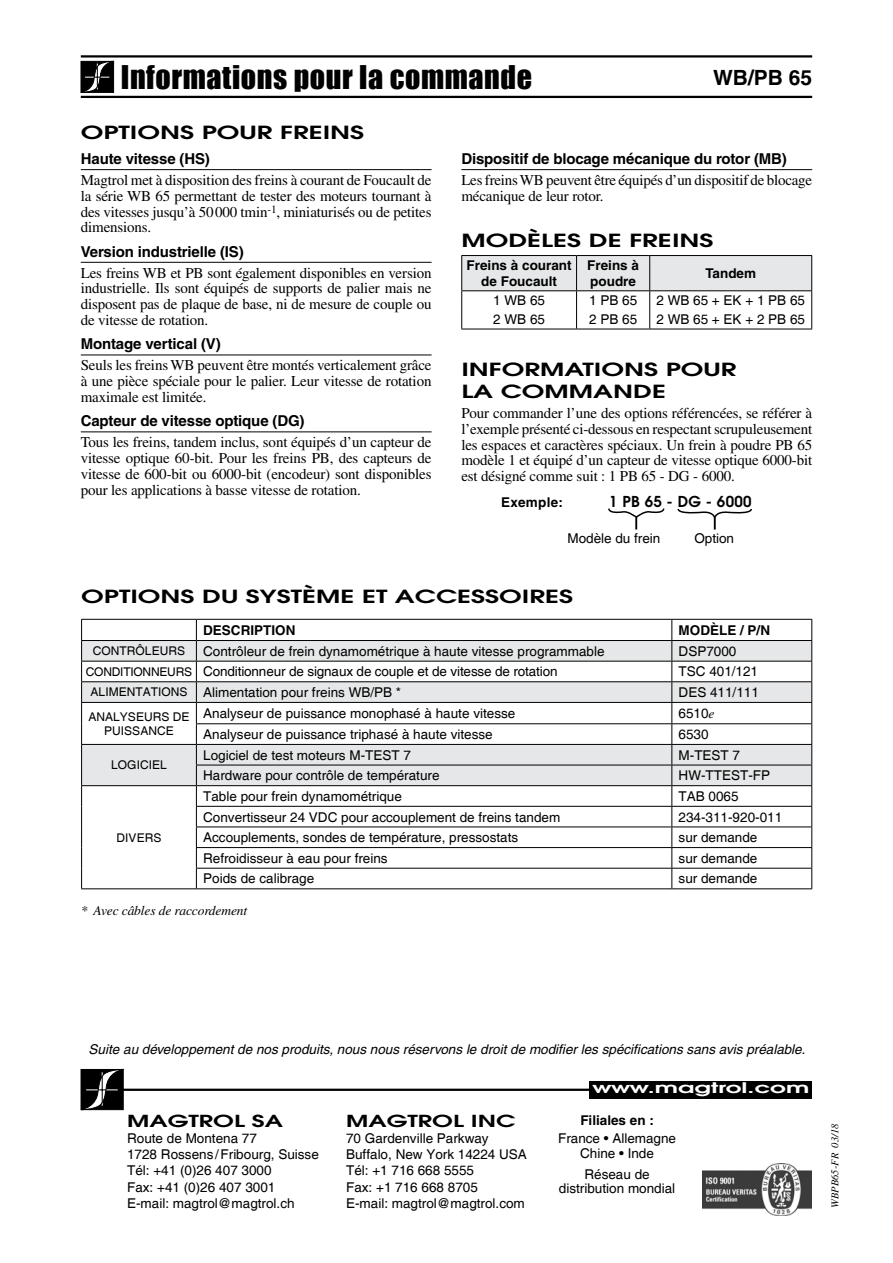
<style>
.page{position:relative;width:893px;height:1263px;background:#fff}
.page>*{position:absolute;margin:0;border:0;box-sizing:border-box;transform-origin:0 0}
.t1{font:30px "Impact";letter-spacing:.02em;color:#000}
.t2{font:700 21px "Helvetica";color:#000}
.t3{font:600 18px/21.6px "Avant Garde";color:#000;scale:1.5 1}
.t4{font:600 16.5px "Avant Garde";color:#000;scale:1.5 1}
.t5{font:15px/15.8px "Times";letter-spacing:-.01em;color:#000;text-align:justify}
.t6{font:700 15px "Helvetica";letter-spacing:-.01em;color:#000}
.t7{font:600 15px "Avant Garde";letter-spacing:.02em;color:#000}
.t8{font:600 14.55px "Avant Garde";color:#fff;scale:1.7 1}
.t9{font:13.5px/16.2px "Helvetica";color:#000}
.t10{font:italic 13.5px "Helvetica";color:#000}
.t11{font:700 13.5px/16.2px "Helvetica";color:#000;text-align:center}
.t12{font:italic 13.5px "Times";letter-spacing:-.01em;color:#000}
.t13{font:700 13.5px "Helvetica";letter-spacing:.02em;color:#000}
.t14{font:12px "Helvetica";color:#000}
.t15{font:12px "Helvetica";letter-spacing:-.02em;color:#000}
.t16{font:italic 10.5px "Times";color:#000}
.s1{font-family:"Times";font-style:italic}
</style>
<div class="page">
<hr style="left:81px;top:55px;width:731px;height:3px;background:#000">
<hr style="left:81px;top:96px;width:731px;height:2px;background:#000">
<svg style="left:81px;top:61px;width:33px;height:32px"></svg>
<svg style="left:81px;top:1069px;width:42px;height:41px;background:#262626"></svg>
<hr style="left:121px;top:1089px;width:502px;height:2px;background:#000">
<div style="left:589px;top:1081px;width:223px;height:17px;background:#000"></div>
<img style="left:702px;top:1163px;width:110px;height:52px">
<hr style="left:81px;top:169px;width:351px;height:1px;background:#000">
<hr style="left:81px;top:262px;width:351px;height:1px;background:#000">
<hr style="left:81px;top:355px;width:351px;height:1px;background:#000">
<hr style="left:81px;top:431px;width:351px;height:1px;background:#000">
<hr style="left:81px;top:619px;width:115px;height:1px;background:#000">
<hr style="left:196px;top:619px;width:476px;height:1px;background:#000">
<hr style="left:672px;top:619px;width:140px;height:1px;background:#000">
<svg style="left:81px;top:620px;width:731px;height:268px"></svg>
<hr style="left:81px;top:888px;width:115px;height:1px;background:#000">
<hr style="left:196px;top:888px;width:476px;height:1px;background:#000">
<hr style="left:672px;top:888px;width:140px;height:1px;background:#000">
<hr style="left:461px;top:255px;width:116px;height:1px;background:#000">
<hr style="left:577px;top:255px;width:73px;height:1px;background:#000">
<hr style="left:650px;top:255px;width:162px;height:1px;background:#000">
<svg style="left:461px;top:256px;width:351px;height:73px"></svg>
<hr style="left:461px;top:329px;width:116px;height:1px;background:#000">
<hr style="left:577px;top:329px;width:73px;height:1px;background:#000">
<hr style="left:650px;top:329px;width:162px;height:1px;background:#000">
<svg style="left:608px;top:508px;width:57px;height:21px"></svg>
<svg style="left:677px;top:508px;width:75px;height:21px"></svg>
<hr style="left:461px;top:169px;width:351px;height:1px;background:#000">
<h1 class="t1" style="left:121px;top:54px;width:413px">Informations pour la commande</h1>
<h2 class="t2" style="left:713px;top:65px;width:101px">WB/PB 65</h2>
<p class="t3" style="left:81px;top:121px;width:191px">OPTIONS POUR FREINS</p>
<p class="t6" style="left:81px;top:149px;width:131px">Haute vitesse (HS)</p>
<p class="t5" style="left:81px;top:172px;width:352px">Magtrol met à disposition des freins à courant de Foucault de la série WB 65 permettant de tester des moteurs tournant à des vitesses jusqu’à 50000 tmin<sup>-1</sup>, miniaturisés ou de petites dimensions.</p>
<p class="t6" style="left:81px;top:242px;width:164px">Version industrielle (IS)</p>
<p class="t5" style="left:81px;top:265px;width:352px">Les freins WB et PB sont également disponibles en version industrielle. Ils sont équipés de supports de palier mais ne disposent pas de plaque de base, ni de mesure de couple ou de vitesse de rotation.</p>
<p class="t6" style="left:81px;top:335px;width:141px">Montage vertical (V)</p>
<p class="t5" style="left:81px;top:357px;width:352px">Seuls les freins WB peuvent être montés verticalement grâce à une pièce spéciale pour le palier. Leur vitesse de rotation maximale est limitée.</p>
<p class="t6" style="left:81px;top:412px;width:225px">Capteur de vitesse optique (DG)</p>
<p class="t5" style="left:81px;top:434px;width:352px">Tous les freins, tandem inclus, sont équipés d’un capteur de vitesse optique 60-bit. Pour les freins PB, des capteurs de vitesse de 600-bit ou 6000-bit (encodeur) sont disponibles pour les applications à basse vitesse de rotation.</p>
<p class="t6" style="left:461px;top:149px;width:327px">Dispositif de blocage mécanique du rotor (MB)</p>
<p class="t5" style="left:461px;top:172px;width:352px">Les freinsWB peuvent être équipés d’un dispositif de blocage mécanique de leur rotor.</p>
<p class="t3" style="left:461px;top:229px;width:170px">MODÈLES DE FREINS</p>
<p class="t11" style="left:467px;top:257px;width:107px">Freins à courant de Foucault</p>
<p class="t11" style="left:587px;top:257px;width:53px;text-align:left">Freins à poudre</p>
<p class="t11" style="left:705px;top:265px;width:52px">Tandem</p>
<p class="t9" style="left:493px;top:293px;width:53px">1 WB 65</p>
<p class="t9" style="left:589px;top:293px;width:50px">1 PB 65</p>
<p class="t9" style="left:656px;top:293px;width:150px">2 WB 65 + EK + 1 PB 65</p>
<p class="t9" style="left:493px;top:312px;width:53px">2 WB 65</p>
<p class="t9" style="left:589px;top:312px;width:50px">2 PB 65</p>
<p class="t9" style="left:656px;top:312px;width:150px">2 WB 65 + EK + 2 PB 65</p>
<p class="t3" style="left:461px;top:359px;width:185px">INFORMATIONS POUR<br>LA COMMANDE</p>
<p class="t5" style="left:461px;top:405px;width:352px">Pour commander l’une des options référencées, se référer à l’exemple présenté ci-dessous en respectant scrupuleusement les espaces et caractères spéciaux. Un frein à poudre PB 65 modèle 1 et équipé d’un capteur de vitesse optique 6000-bit est désigné comme suit : 1 PB 65 - DG - 6000.</p>
<p class="t13" style="left:501px;top:494px;width:63px">Exemple:</p>
<p class="t7" style="left:609px;top:492px;width:144px">1 PB 65 - DG - 6000</p>
<p class="t9" style="left:567px;top:530px;width:95px">Modèle du frein</p>
<p class="t9" style="left:694px;top:530px;width:41px">Option</p>
<p class="t3" style="left:81px;top:585px;width:329px">OPTIONS DU SYSTÈME ET ACCESSOIRES</p>
<p class="t11" style="left:203px;top:622px;width:94px">DESCRIPTION</p>
<p class="t11" style="left:679px;top:622px;width:93px">MODÈLE / P/N</p>
<p class="t14" style="left:93px;top:644px;width:27px">Contr</p>
<p class="t14" style="left:136px;top:644px;width:25px">ôleurs</p>
<p class="t9" style="left:203px;top:643px;width:403px">Contrôleur de frein dynamométrique à haute vitesse programmable</p>
<p class="t9" style="left:679px;top:643px;width:59px">DSP7000</p>
<p class="t15" style="left:86px;top:665px;width:66px">Conditionneurs</p>
<p class="t9" style="left:203px;top:664px;width:356px">Conditionneur de signaux de couple et de vitesse de rotation</p>
<p class="t9" style="left:679px;top:664px;width:81px">TSC 401/121</p>
<p class="t14" style="left:91px;top:685px;width:28px">Alimentat</p>
<p class="t14" style="left:158px;top:685px;width:22px">ions</p>
<p class="t9" style="left:203px;top:685px;width:200px">Alimentation pour freins WB/PB *</p>
<p class="t9" style="left:679px;top:685px;width:82px">DES 411/111</p>
<p class="t14" style="left:89px;top:709px;width:41px">Analyseurs</p>
<p class="t14" style="left:173px;top:709px;width:9px">de</p>
<p class="t14" style="left:104px;top:724px;width:30px">Puissance</p>
<p class="t9" style="left:203px;top:706px;width:314px">Analyseur de puissance monophasé à haute vitesse</p>
<p class="t9" style="left:679px;top:706px;width:38px">6510<span class="s1">e</span></p>
<p class="t9" style="left:203px;top:727px;width:291px">Analyseur de puissance triphasé à haute vitesse</p>
<p class="t9" style="left:679px;top:727px;width:32px">6530</p>
<p class="t14" style="left:111px;top:758px;width:56px">LOGICIEL</p>
<p class="t14" style="left:117px;top:830px;width:46px">DIVERS</p>
<p class="t9" style="left:203px;top:747px;width:209px">Logiciel de test moteurs M-TEST 7</p>
<p class="t9" style="left:679px;top:747px;width:63px">M-TEST 7</p>
<p class="t9" style="left:203px;top:768px;width:238px">Hardware pour contrôle de température</p>
<p class="t9" style="left:679px;top:768px;width:93px">HW-TTEST-FP</p>
<p class="t9" style="left:203px;top:788px;width:200px">Table pour frein dynamométrique</p>
<p class="t9" style="left:679px;top:788px;width:62px">TAB 0065</p>
<p class="t9" style="left:203px;top:809px;width:359px">Convertisseur 24 VDC pour accouplement de freins tandem</p>
<p class="t9" style="left:679px;top:809px;width:105px">234-311-920-011</p>
<p class="t9" style="left:203px;top:830px;width:317px">Accouplements, sondes de température, pressostats</p>
<p class="t9" style="left:679px;top:830px;width:80px">sur demande</p>
<p class="t9" style="left:203px;top:850px;width:186px">Refroidisseur à eau pour freins</p>
<p class="t9" style="left:679px;top:850px;width:80px">sur demande</p>
<p class="t9" style="left:203px;top:871px;width:113px">Poids de calibrage</p>
<p class="t9" style="left:679px;top:871px;width:80px">sur demande</p>
<p class="t12" style="left:81px;top:903px;width:168px">* Avec câbles de raccordement</p>
<p class="t10" style="left:89px;top:1042px;width:718px">Suite au développement de nos produits, nous nous réservons le droit de modifier les spécifications sans avis préalable.</p>
<p class="t8" style="left:592px;top:1078px;width:129px">WWW.MAGTROL.COM</p>
<p class="t4" style="left:346px;top:1110px;width:112px">MAGTROL INC</p>
<p class="t9" style="left:346px;top:1130px;width:182px">70 Gardenville Parkway<br>Buffalo, New York 14224 USA<br>Tél: +1 716 668 5555<br>Fax: +1 716 668 8705<br>E-mail: magtrol@magtrol.com</p>
<p class="t4" style="left:127px;top:1110px;width:95px">MAGTROL SA</p>
<p class="t9" style="left:127px;top:1130px;width:193px">Route de Montena 77<br>1728 Rossens /Fribourg, Suisse<br>Tél: +41 (0)26 407 3000<br>Fax: +41 (0)26 407 3001<br>E-mail: magtrol@magtrol.ch</p>
<p class="t11" style="left:580px;top:1112px;width:75px">Filiales en :</p>
<p class="t9" style="left:558px;top:1131px;width:120px;line-height:15px;text-align:center">France • Allemagne<br>Chine • Inde</p>
<p class="t9" style="left:559px;top:1168px;width:118px;line-height:13.5px;text-align:center">Réseau de distribution mondial</p>
<p class="t16" style="left:829px;top:1208px;width:85px;rotate:-90deg">WBPB65-FR 03/18</p>
</div>
